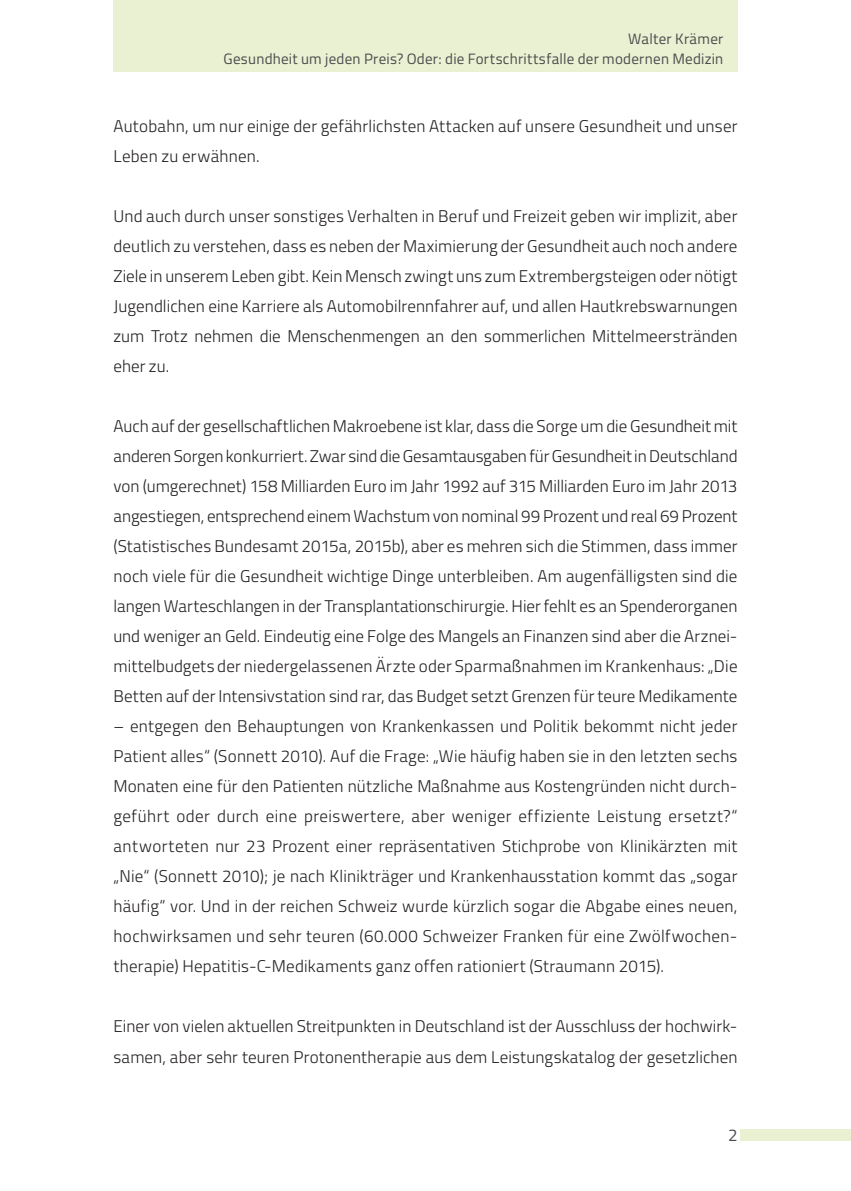
<style>
.page{position:relative;width:851px;height:1191px;background:#fff}
.page>*{position:absolute;margin:0;border:0;box-sizing:border-box;transform-origin:0 0}
.t1{font:300 17px/30px "Titillium";letter-spacing:.01em;color:#231f20;text-align:justify}
.t2{font:17px "Titillium";color:#4b4c4d}
.t3{font:15px/20px "Titillium";letter-spacing:.015em;color:#4b4c4d;text-align:right}
</style>
<div class="page">
<div style="left:740px;top:1129px;width:110px;height:11px;background:#eaf1d2"></div>
<div style="left:113px;top:0;width:624px;height:71px;background:#eaf1d2"></div>
<p class="t3" style="left:223px;top:28px;width:501px">Walter Krämer<br>Gesundheit um jeden Preis? Oder: die Fortschrittsfalle der modernen Medizin</p>
<p class="t1" style="left:113px;top:110px;width:625px">Autobahn, um nur einige der gefährlichsten Attacken auf unsere Gesundheit und unser<br>Leben zu erwähnen.</p>
<p class="t1" style="left:113px;top:200px;width:625px">Und auch durch unser sonstiges Verhalten in Beruf und Freizeit geben wir implizit, aber deutlich zu verstehen, dass es neben der Maximierung der Gesundheit auch noch andere Ziele in unserem Leben gibt. Kein Mensch zwingt uns zum Extrembergsteigen oder nötigt Jugendlichen eine Karriere als Automobilrennfahrer auf, und allen Hautkrebswarnungen zum Trotz nehmen die Menschenmengen an den sommerlichen Mittelmeerstränden eher zu.</p>
<p class="t1" style="left:113px;top:410px;width:625px">Auch auf der gesellschaftlichen Makroebene ist klar, dass die Sorge um die Gesundheit mit anderen Sorgen konkurriert. Zwar sind die Gesamtausgaben für Gesundheit in Deutschland von (umgerechnet) 158 Milliarden Euro im Jahr 1992 auf 315 Milliarden Euro im Jahr 2013 angestiegen, entsprechend einem Wachstum von nominal 99 Prozent und real 69 Prozent (Statistisches Bundesamt 2015a, 2015b), aber es mehren sich die Stimmen, dass immer noch viele für die Gesundheit wichtige Dinge unterbleiben. Am augenfälligsten sind die langen Warteschlangen in der Transplantationschirurgie. Hier fehlt es an Spenderorganen und weniger an Geld. Eindeutig eine Folge des Mangels an Finanzen sind aber die Arznei&shy;mittelbudgets der niedergelassenen Ärzte oder Sparmaßnahmen im Krankenhaus: „Die Betten auf der Intensivstation sind rar, das Budget setzt Grenzen für teure Medikamente</p>
<p class="t1" style="left:113px;top:710px;width:625px">– entgegen den Behauptungen von Krankenkassen und Politik bekommt nicht jeder Patient alles“ (Sonnett 2010). Auf die Frage: „Wie häufig haben sie in den letzten sechs Monaten eine für den Patienten nützliche Maßnahme aus Kostengründen nicht durch&shy;geführt oder durch eine preiswertere, aber weniger effiziente Leistung ersetzt?“ antworteten nur 23 Prozent einer repräsentativen Stichprobe von Klinikärzten mit „Nie“ (Sonnett 2010); je nach Klinikträger und Krankenhausstation kommt das „sogar häufig“ vor. Und in der reichen Schweiz wurde kürzlich sogar die Abgabe eines neuen, hochwirksamen und sehr teuren (60.000 Schweizer Franken für eine Zwölfwochen&shy;therapie) Hepatitis-C-Medikaments ganz offen rationiert (Straumann 2015).</p>
<p class="t1" style="left:113px;top:1010px;width:625px">Einer von vielen aktuellen Streitpunkten in Deutschland ist der Ausschluss der hochwirk&shy;samen, aber sehr teuren Protonentherapie aus dem Leistungskatalog der gesetzlichen</p>
<p class="t2" style="left:727px;top:1122px;width:11px">2</p>
</div>
